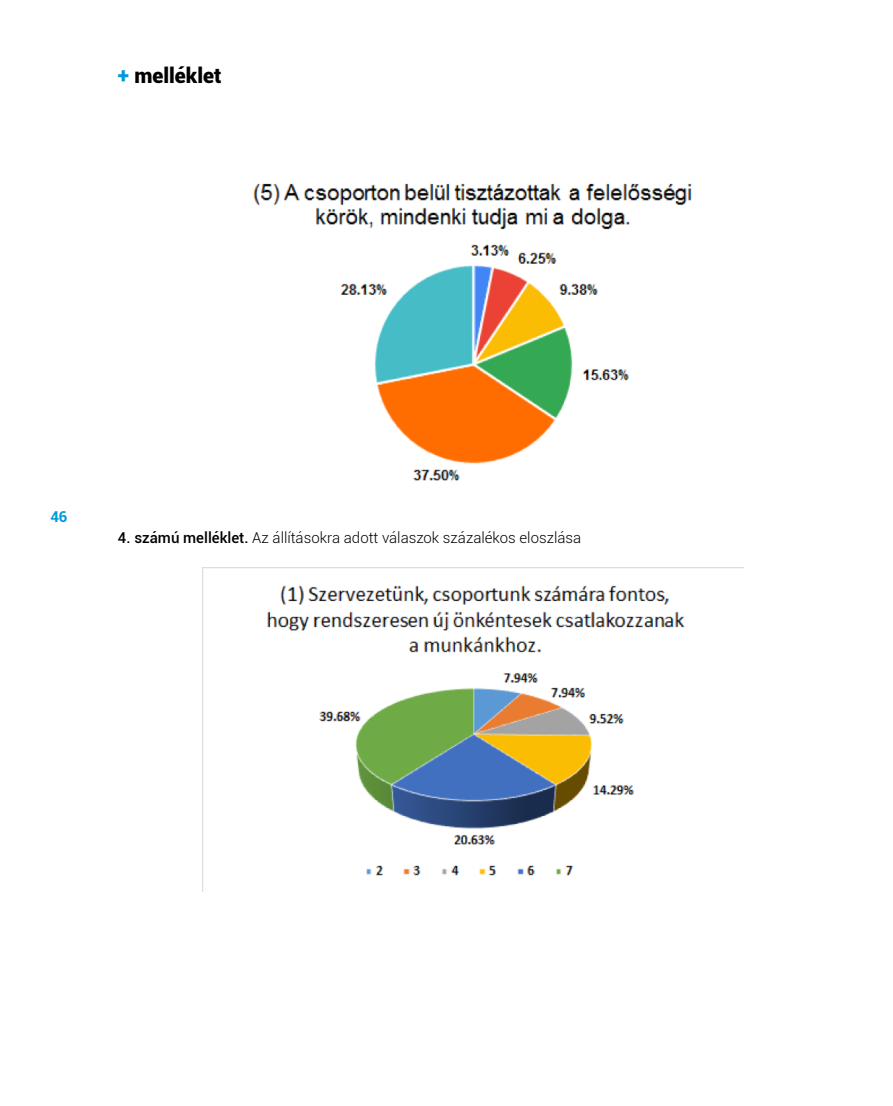
<style>
.page{position:relative;width:893px;height:1106px;background:#fff}
.page>*{position:absolute;margin:0;border:0;box-sizing:border-box;transform-origin:0 0}
.t1{font:900 21px "Roboto";color:#000}
.t2{font:300 15px "Roboto";color:#000}
.t3{font:700 15px "Roboto";color:#009bdb}
.s1{color:#009bdb}
.s2{font-weight:500}
</style>
<div class="page">
<img style="left:253px;top:183px;width:439px;height:298px">
<img style="left:202px;top:567px;width:542px;height:324px">
<h1 class="t1" style="left:118px;top:61px;width:105px"><span class="s1">+</span> melléklet</h1>
<p class="t3" style="left:50px;top:506px;width:19px">46</p>
<p class="t2" style="left:118px;top:527px;width:465px"><span class="s2">4. számú melléklet.</span> Az állításokra adott válaszok százalékos eloszlása</p>
</div>
